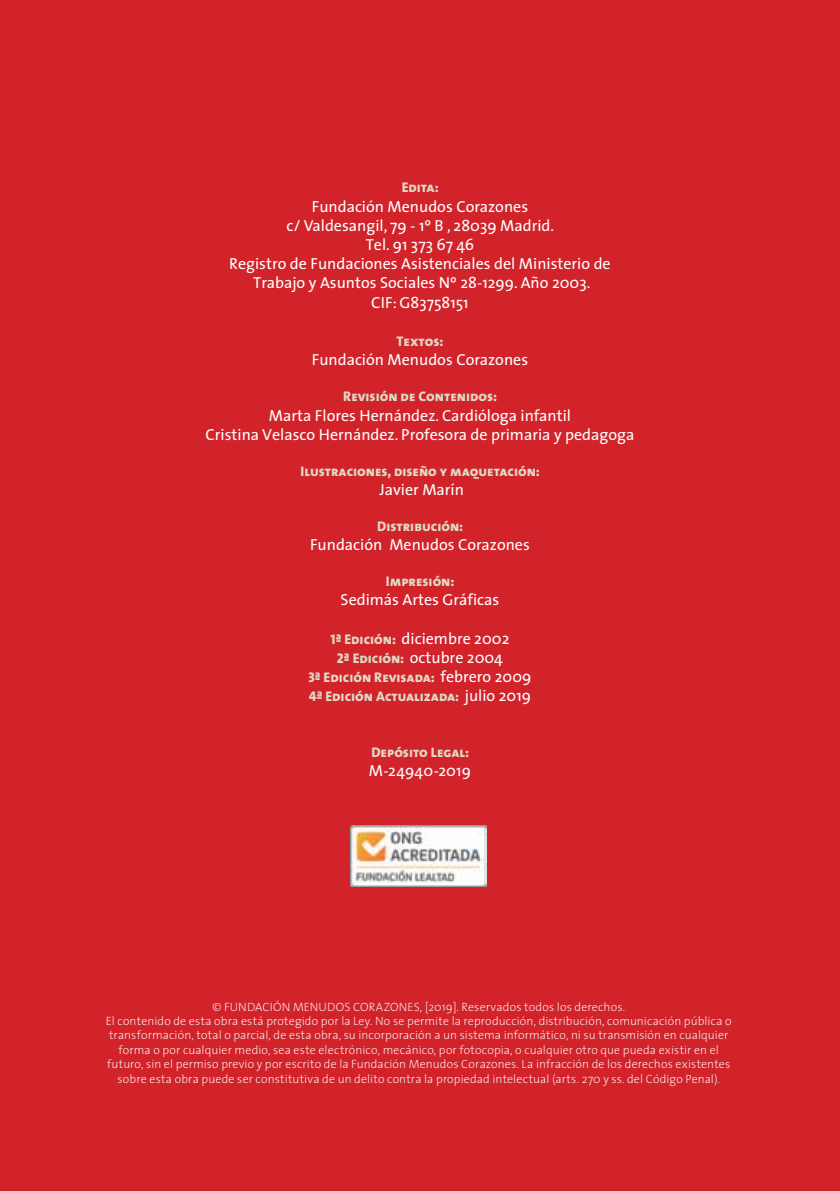
<style>
.page{position:relative;width:840px;height:1191px;background:#fff}
.page>*{position:absolute;margin:0;border:0;box-sizing:border-box;transform-origin:0 0}
.t1{font:16px/19.2px "The Sans 5";color:#fff;text-align:center}
.t2{font:14px/19.2px "The Sans 8 Extra Bold Caps";color:#dddbc5}
.t3{font:200 12px/14.4px "The Sans 2";letter-spacing:.01em;color:#fff;text-align:center}
.s1{font-family:"The Sans 8 Extra Bold Caps";font-size:14px;color:#dddbc5}
.s2{font-family:"The Sans 5";font-size:16px;color:#fff}
</style>
<div class="page">
<div style="left:0;top:0;width:839px;height:1191px;background:#d2232a"></div>
<img style="left:350px;top:826px;width:135px;height:61px">
<p class="t2" style="left:401px;top:178px;width:39px">Edita:</p>
<h1 class="t1" style="left:229px;top:196px;width:383px">Fundación Menudos Corazones<br>c/ Valdesangil, 79 - 1º B , 28039 Madrid.<br>Tel. 91 373 67 46<br>Registro de Fundaciones Asistenciales del Ministerio de Trabajo y Asuntos Sociales Nº 28-1299. Año 2003.<br>CIF: G83758151</h1>
<p class="t2" style="left:396px;top:331px;width:48px">Textos:</p>
<h1 class="t1" style="left:311px;top:350px;width:218px">Fundación Menudos Corazones</h1>
<p class="t2" style="left:343px;top:387px;width:155px">Revisión de Contenidos:</p>
<h1 class="t1" style="left:205px;top:405px;width:430px">Marta Flores Hernández. Cardióloga infantil<br>Cristina Velasco Hernández. Profesora de primaria y pedagoga</h1>
<p class="t2" style="left:300px;top:461px;width:241px">Ilustraciones, diseño y maquetación:</p>
<h1 class="t1" style="left:379px;top:479px;width:86px">Javier Marín</h1>
<p class="t2" style="left:377px;top:516px;width:88px">Distribución:</p>
<h1 class="t1" style="left:310px;top:534px;width:221px">Fundación Menudos Corazones</h1>
<p class="t2" style="left:386px;top:571px;width:70px">Impresión:</p>
<h1 class="t1" style="left:340px;top:590px;width:160px">Sedimás Artes Gráficas</h1>
<h1 class="t1" style="left:330px;top:628px;width:180px"><span class="s1">1ª Edición:</span> diciembre 2002<br><span class="s1">2ª Edición:</span> octubre 2004</h1>
<p class="t2" style="left:308px;top:667px;width:224px">3ª Edición Revisada: <span class="s2">febrero 2009<br></span>4ª Edición Actualizada: <span class="s2">julio 2019</span></p>
<p class="t2" style="left:371px;top:742px;width:99px">Depósito Legal:</p>
<h1 class="t1" style="left:369px;top:760px;width:103px">M-24940-2019</h1>
<p class="t3" style="left:106px;top:998px;width:627px">© FUNDACIÓN MENUDOS CORAZONES, [2019]. Reservados todos los derechos.<br>El contenido de esta obra está protegido por la Ley. No se permite la reproducción, distribución, comunicación pública o transformación, total o parcial, de esta obra, su incorporación a un sistema informático, ni su transmisión en cualquier forma o por cualquier medio, sea este electrónico, mecánico, por fotocopia, o cualquier otro que pueda existir en el futuro, sin el permiso previo y por escrito de la Fundación Menudos Corazones. La infracción de los derechos existentes sobre esta obra puede ser constitutiva de un delito contra la propiedad intelectual (arts. 270 y ss. del Código Penal).</p>
</div>
